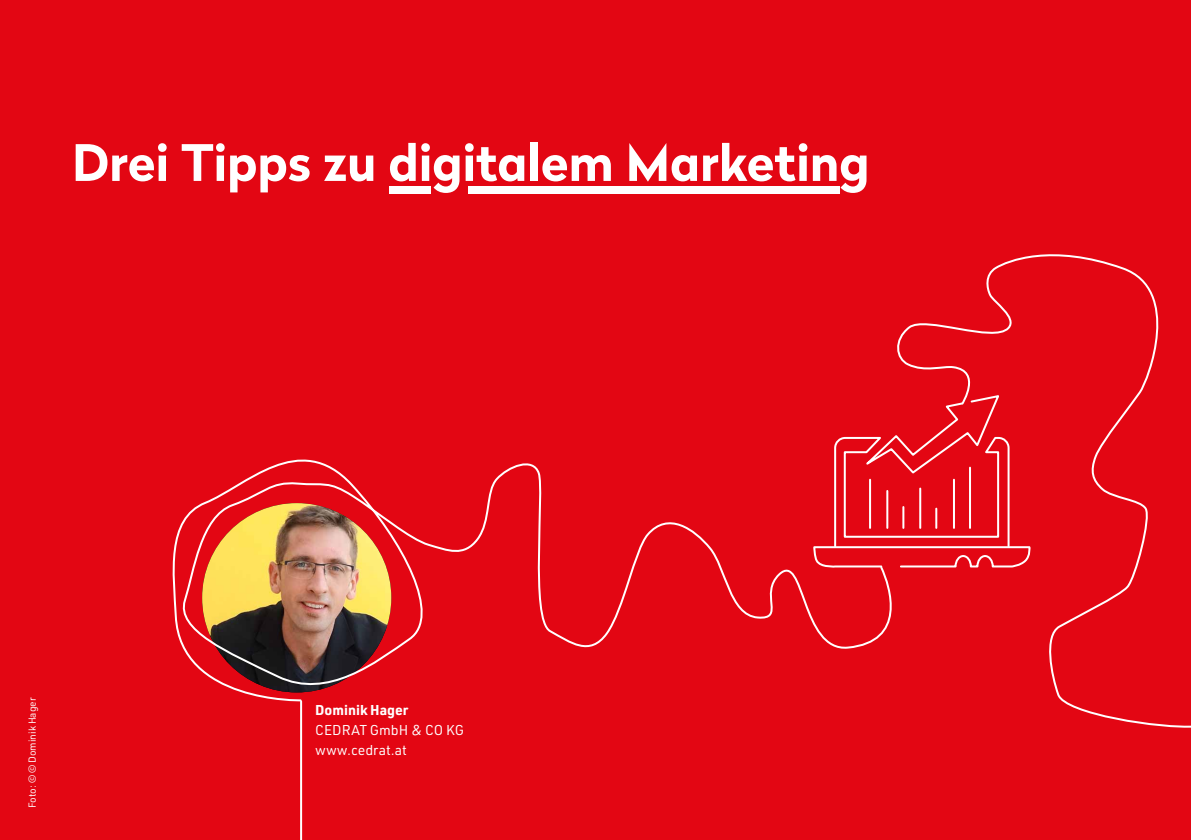
<style>
.page{position:relative;width:1191px;height:840px;background:#fff}
.page>*{position:absolute;margin:0;border:0;box-sizing:border-box;transform-origin:0 0}
.t1{font:700 50px "Radikal";color:#fff}
.t2{font:14px/20px "URWDIN";color:#fff}
.t3{font:700 14px "URWDIN";color:#fff}
.t4{font:10px "URWDIN";color:#fff}
</style>
<div class="page">
<div style="left:0;top:0;width:1191px;height:839px;background:#e30613"></div>
<hr style="left:300px;top:701px;width:2px;height:138px;background:#fff">
<svg style="left:172px;top:459px;width:718px;height:243px"></svg>
<div style="left:390px;top:187px;width:41px;height:7px;background:#fff"></div>
<div style="left:468px;top:187px;width:371px;height:7px;background:#fff"></div>
<svg style="left:890px;top:254px;width:301px;height:474px"></svg>
<svg style="left:812px;top:393px;width:221px;height:175px"></svg>
<p class="t1" style="left:72px;top:143px;width:799px">Drei Tipps zu digitalem Marketing</p>
<p class="t4" style="left:27px;top:807px;width:112px;rotate:-90deg">Foto: © © Dominik Hager</p>
<p class="t3" style="left:315px;top:703px;width:95px">Dominik Hager</p>
<p class="t2" style="left:315px;top:720px;width:150px">CEDRAT GmbH &amp; CO KG www.cedrat.at</p>
</div>
